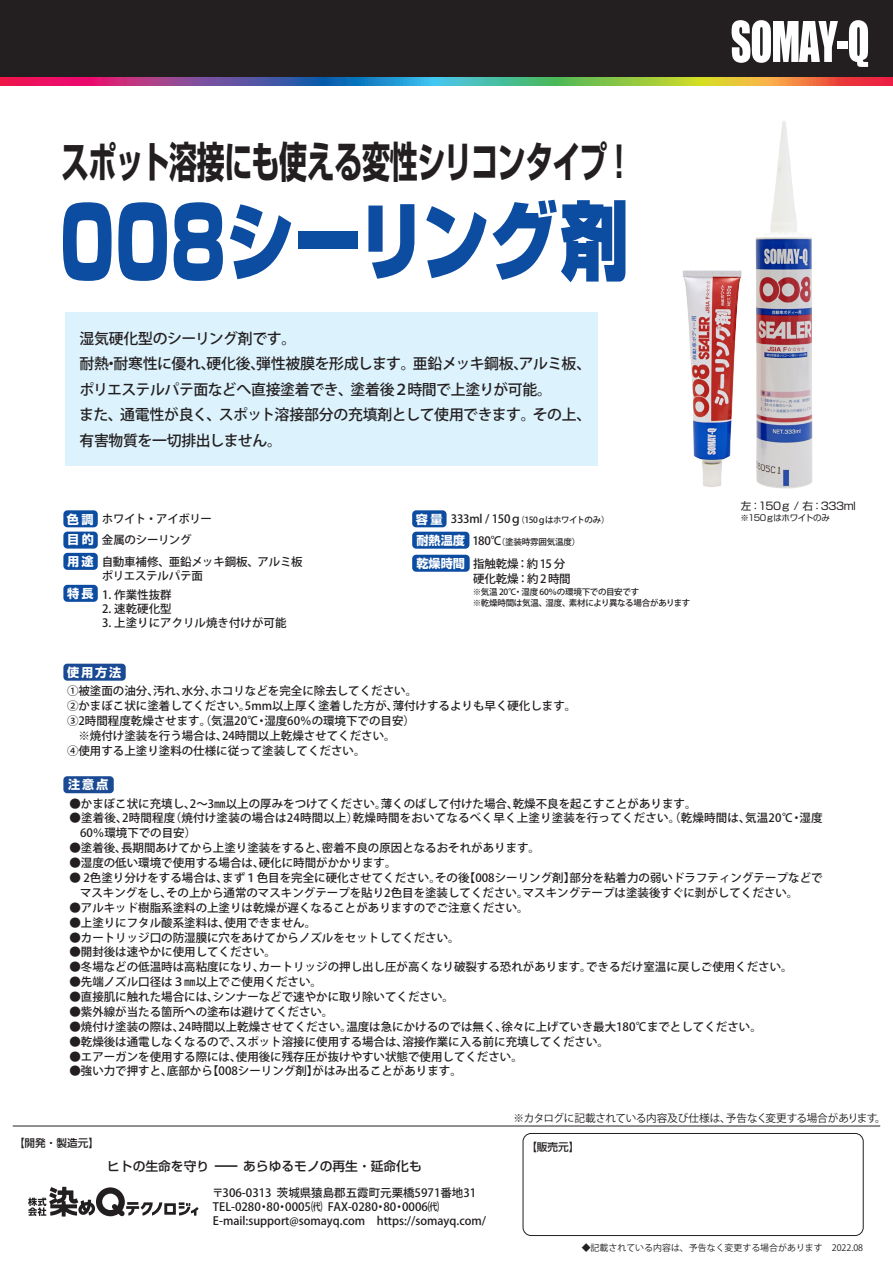
<style>
.page{position:relative;width:893px;height:1263px;background:#fff}
.page>*{position:absolute;margin:0;border:0;box-sizing:border-box;transform-origin:0 0}
.t1{font:900 85.05px "Shin Go Pro";color:#0d4da1;scale:.8 1}
.t2{font:700 42.45px "Shin Go Pro";letter-spacing:-.02em;color:#231f20;scale:.66 1}
.t3{font:500 14.85px/25.5px "Koz Go Pr 6 N";letter-spacing:-.025em;color:#231f20}
.t4{font:500 12.75px "Shin Go Pro";color:#231f20}
.t5{font:700 12.15px "Shin Go Pro";letter-spacing:.145em;color:#fff}
.t6{font:500 11.55px/14.9px "Koz Go Pr 6 N";color:#231f20}
.t7{font:500 11.55px/14.9px "Koz Go Pr 6 N";letter-spacing:.02em;color:#231f20}
.t8{font:500 11.55px/14.1px "Koz Go Pr 6 N";letter-spacing:-.02em;color:#231f20}
.t9{font:500 11.55px "Koz Go Pr 6 N";letter-spacing:-.03em;color:#231f20}
.t10{font:10.65px "Koz Go Pro";letter-spacing:-.025em;color:#231f20}
.t11{font:10.65px "Shin Go Pro";letter-spacing:-.04em;color:#231f20}
.t12{font:500 10.65px "Shin Go Pro";color:#231f20}
.t13{font:9px "Koz Go Pr 6 N";color:#231f20}
.t14{font:500 8.55px/10.6px "Koz Go Pr 6 N";letter-spacing:-.035em;color:#231f20}
.t15{font:500 8.55px "Koz Go Pr 6 N";letter-spacing:-.065em;color:#231f20}
.t16{font:8.55px "Shin Go Pro";letter-spacing:-.055em;color:#231f20}
.s1{font-size:97.8px}
.s2{font-family:"Shin Go Pro";font-weight:700;font-size:12.15px;color:#fff}
.s3{font-size:11.55px}
</style>
<div class="page">
<div style="left:63px;top:664px;width:63px;height:17px;background:#194a93;border-radius:4px"></div>
<div style="left:63px;top:776px;width:51px;height:17px;background:#194a93;border-radius:4px"></div>
<div style="left:63px;top:532px;width:35px;height:17px;background:#0d4da1;border-radius:4px"></div>
<div style="left:63px;top:510px;width:35px;height:17px;background:#0d4da1;border-radius:4px"></div>
<div style="left:63px;top:585px;width:35px;height:17px;background:#0d4da1;border-radius:4px"></div>
<div style="left:63px;top:553px;width:35px;height:17px;background:#0d4da1;border-radius:4px"></div>
<div style="left:412px;top:532px;width:57px;height:17px;background:#0d4da1;border-radius:4px"></div>
<div style="left:412px;top:555px;width:58px;height:17px;background:#0d4da1;border-radius:4px"></div>
<div style="left:412px;top:510px;width:35px;height:17px;background:#0d4da1;border-radius:4px"></div>
<img style="left:683px;top:121px;width:130px;height:368px">
<div style="left:65px;top:312px;width:532px;height:154px;background:#dcf2fc"></div>
<svg style="left:0;top:77px;width:893px;height:8px;background:#907b78"></svg>
<div style="left:0;top:0;width:893px;height:77px;background:#231f20"></div>
<svg style="left:732px;top:20px;width:106px;height:43px"></svg>
<div style="left:837px;top:42px;width:11px;height:7px;background:#fff"></div>
<svg style="left:849px;top:20px;width:19px;height:47px"></svg>
<hr style="left:13px;top:1125px;width:867px;height:1px;background:#231f20">
<div style="left:523px;top:1133px;width:341px;height:103px;border:1px solid #231f20;border-radius:8px"></div>
<svg style="left:28px;top:1187px;width:171px;height:29px"></svg>
<h2 class="t2" style="left:61px;top:128px;width:868px">スポット溶接にも使える変性シリコンタイプ！</h2>
<h1 class="t1" style="left:60px;top:173px;width:713px"><span class="s1">008</span>シーリング剤</h1>
<p class="t3" style="left:79px;top:326px;width:513px">湿気硬化型のシーリング剤です。<br>耐熱・耐寒性に優れ、硬化後、弾性被膜を形成します。亜鉛メッキ鋼板、アルミ板、ポリエステルパテ面などへ直接塗着でき、塗着後２時間で上塗りが可能。<br>また、通電性が良く、スポット溶接部分の充填剤として使用できます。その上、有害物質を一切排出しません。</p>
<p class="t9" style="left:67px;top:512px;width:147px"><span class="s2">色調</span> ホワイト・アイボリー</p>
<p class="t8" style="left:67px;top:533px;width:126px"><span class="s2">目的</span> 金属のシーリング</p>
<p class="t8" style="left:102px;top:555px;width:202px;text-indent:-35px"><span class="s2">用途</span> 自動車補修、亜鉛メッキ鋼板、アルミ板ポリエステルパテ面</p>
<p class="t6" style="left:67px;top:587px;width:106px"><span class="s2">特長</span> 1. 作業性抜群</p>
<p class="t6" style="left:102px;top:601px;width:71px">2. 速乾硬化型</p>
<p class="t6" style="left:102px;top:615px;width:186px">3. 上塗りにアクリル焼き付けが可能</p>
<p class="t15" style="left:416px;top:515px;width:195px"><span class="s2">容量</span> <span class="s3">333ml / 150ｇ</span>（150ｇはホワイトのみ）</p>
<p class="t14" style="left:416px;top:537px;width:165px"><span class="s2">耐熱温度</span> <span class="s3">180℃</span>（塗装時雰囲気温度）</p>
<p class="t6" style="left:473px;top:556px;width:99px;text-indent:-57px"><span class="s2">乾燥時間</span> 指触乾燥：約 15 分硬化乾燥：約 2 時間</p>
<p class="t14" style="left:473px;top:587px;width:219px">※気温 20℃・湿度 60％の環境下での目安です<br>※乾燥時間は気温、湿度、素材により異なる場合があります</p>
<p class="t5" style="left:67px;top:662px;width:55px">使用方法</p>
<p class="t6" style="left:67px;top:684px;width:511px">①被塗面の油分、汚れ、水分、ホコリなどを完全に除去してください。<br>②かまぼこ状に塗着してください。5mm以上厚く塗着した方が、薄付けするよりも早く硬化します。③2時間程度乾燥させます。（気温20℃・湿度60％の環境下での目安）<br>　※焼付け塗装を行う場合は、24時間以上乾燥させてください。<br>④使用する上塗り塗料の仕様に従って塗装してください。</p>
<p class="t5" style="left:68px;top:775px;width:42px">注意点</p>
<p class="t11" style="left:741px;top:497px;width:117px">左：150ｇ / 右：333ml</p>
<p class="t16" style="left:741px;top:511px;width:91px">※150ｇはホワイトのみ</p>
<p class="t6" style="left:69px;top:796px;width:629px">●かまぼこ状に充填し、2～3㎜以上の厚みをつけてください。薄くのばして付けた場合、乾燥不良を起こすことがあります。</p>
<p class="t7" style="left:80px;top:811px;width:744px;text-indent:-11px">●塗着後、2時間程度（焼付け塗装の場合は24時間以上）乾燥時間をおいてなるべく早く上塗り塗装を行ってください。（乾燥時間は、気温20℃・湿度<br>60％環境下での目安）</p>
<p class="t6" style="left:69px;top:841px;width:472px">●塗着後、長期間あけてから上塗り塗装をすると、密着不良の原因となるおそれがあります。</p>
<p class="t6" style="left:69px;top:856px;width:329px">●湿度の低い環境で使用する場合は、硬化に時間がかかります。</p>
<p class="t6" style="left:80px;top:870px;width:744px;text-indent:-11px">● 2色塗り分けをする場合は、まず１色目を完全に硬化させてください。その後【008シーリング剤】部分を粘着力の弱いドラフティングテープなどでマスキングをし、その上から通常のマスキングテープを貼り2色目を塗装してください。マスキングテープは塗装後すぐに剥がしてください。</p>
<p class="t6" style="left:69px;top:900px;width:461px">●アルキッド樹脂系塗料の上塗りは乾燥が遅くなることがありますのでご注意ください。</p>
<p class="t6" style="left:69px;top:915px;width:248px">●上塗りにフタル酸系塗料は、使用できません。</p>
<p class="t6" style="left:69px;top:930px;width:392px">●カートリッジ口の防湿膜に穴をあけてからノズルをセットしてください。</p>
<p class="t6" style="left:69px;top:945px;width:208px">●開封後は速やかに使用してください。</p>
<p class="t6" style="left:69px;top:960px;width:725px">●冬場などの低温時は高粘度になり、カートリッジの押し出し圧が高くなり破裂する恐れがあります。できるだけ室温に戻しご使用ください。</p>
<p class="t6" style="left:69px;top:975px;width:254px">●先端ノズル口径は３㎜以上でご使用ください。</p>
<p class="t6" style="left:69px;top:989px;width:386px">●直接肌に触れた場合には、シンナーなどで速やかに取り除いてください。</p>
<p class="t6" style="left:69px;top:1004px;width:266px">●紫外線が当たる箇所への塗布は避けてください。</p>
<p class="t6" style="left:69px;top:1019px;width:694px">●焼付け塗装の際は、24時間以上乾燥させてください。温度は急にかけるのでは無く、徐々に上げていき最大180℃までとしてください。</p>
<p class="t6" style="left:69px;top:1034px;width:541px">●乾燥後は通電しなくなるので、スポット溶接に使用する場合は、溶接作業に入る前に充填してください。</p>
<p class="t6" style="left:69px;top:1049px;width:455px">●エアーガンを使用する際には、使用後に残存圧が抜けやすい状態で使用してください。</p>
<p class="t6" style="left:69px;top:1064px;width:394px">●強い力で押すと、底部から【008シーリング剤】がはみ出ることがあります。</p>
<p class="t12" style="left:14px;top:1134px;width:87px">【開発・製造元】</p>
<p class="t4" style="left:107px;top:1155px;width:316px">ヒトの生命を守り ー あらゆるモノの再生・延命化も</p>
<p class="t6" style="left:212px;top:1185px;width:276px;line-height:14.1px">〒306-0313 茨城県猿島郡五霞町元栗橋5971番地31<br>TEL-0280・80・0005㈹ FAX-0280・80・0006㈹<br>E-mail:support@somayq.com　https://somayq.com/</p>
<p class="t10" style="left:514px;top:1112px;width:374px">※カタログに記載されている内容及び仕様は、予告なく変更する場合があります。</p>
<p class="t12" style="left:526px;top:1138px;width:55px">【販売元】</p>
<p class="t13" style="left:582px;top:1243px;width:283px">◆記載されている内容は、予告なく変更する場合があります　2022.08</p>
</div>
